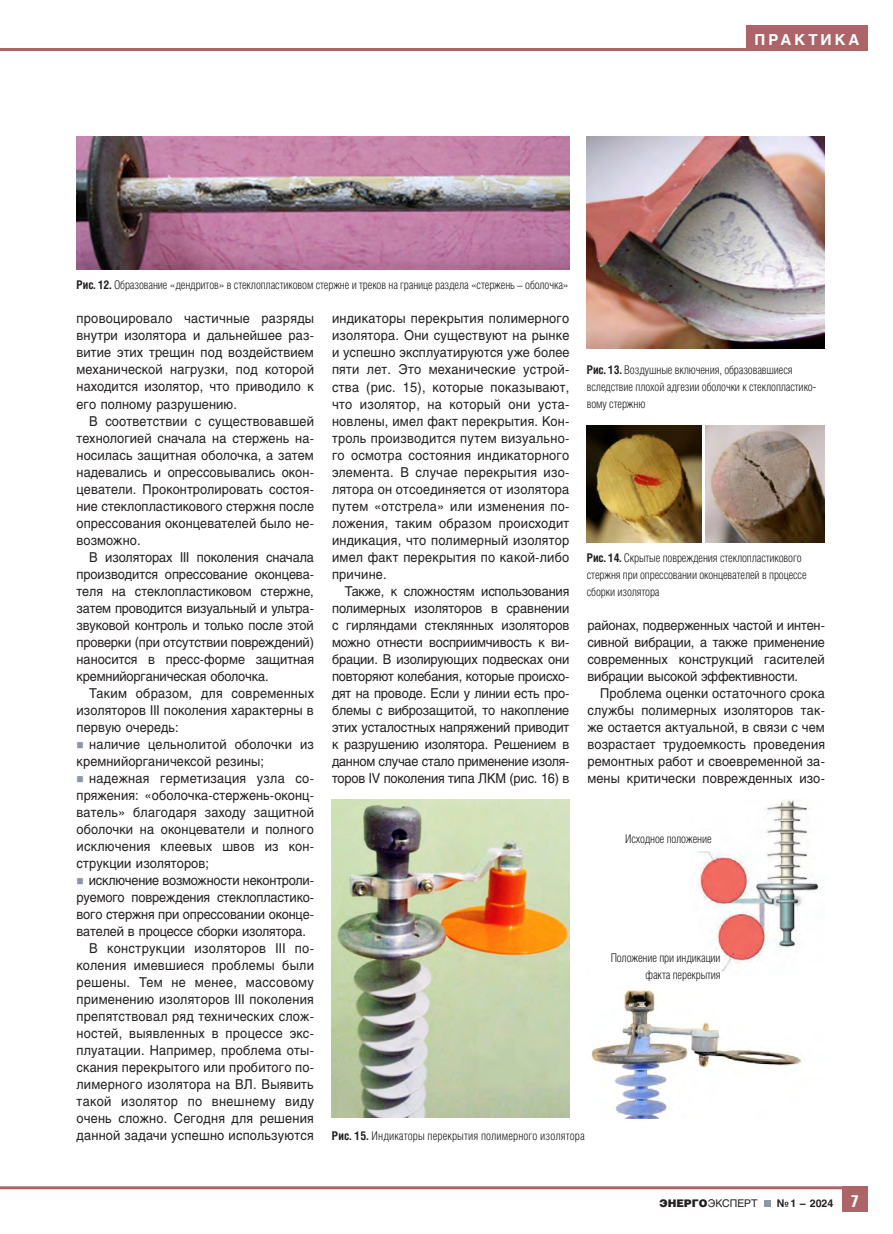
<style>
.page{position:relative;width:893px;height:1234px;background:#fff}
.page>*{position:absolute;margin:0;border:0;box-sizing:border-box;transform-origin:0 0}
.t1{font:700 15px "Helios";letter-spacing:.2em;color:#fff}
._00_TEXT{font:13.5px/17px "Helios C";letter-spacing:.01em;color:#231f20;text-align:justify;scale:.94 1}
._00_PICT{font:300 12px/17px "Helios Cond";letter-spacing:-.01em;color:#231f20}
._00_PICT-2{font:300 12px "Helios Cond";letter-spacing:.01em;color:#231f20}
.t2{font:10.5px "Helios C";color:#231f20}
.t3{font:700 10.5px "Helios C";color:#231f20}
.s1{font-family:"Helios Cond C";font-weight:700}
.s2{font-family:"Helios Black C"}
.s3{font-family:"Helios Compressed";font-weight:400;font-size:16.5px;color:#fff}
</style>
<div class="page">
<div style="left:746px;top:26px;width:121px;height:25px;background:#ac6468"></div>
<div style="left:842px;top:1185px;width:25px;height:26px;background:#ac6468"></div>
<hr style="left:0;top:48px;width:867px;height:3px;background:#ac6468">
<hr style="left:0;top:1185px;width:865px;height:3px;background:#ac6468">
<svg style="left:764px;top:1200px;width:6px;height:6px"></svg>
<img style="left:587px;top:136px;width:238px;height:213px">
<img style="left:76px;top:136px;width:493px;height:133px">
<img style="left:587px;top:425px;width:115px;height:117px">
<img style="left:705px;top:425px;width:120px;height:117px">
<img style="left:332px;top:799px;width:238px;height:318px">
<img style="left:591px;top:990px;width:211px;height:128px">
<img style="left:697px;top:799px;width:123px;height:173px">
<div style="left:625px;top:831px;width:94px;height:19px;background:#fff"></div>
<div style="left:593px;top:951px;width:128px;height:33px;background:#fff"></div>
<p class="_00_PICT" style="left:77px;top:276px;width:493px"><span class="s1">Рис. 12.</span> Образование «дендритов» в стеклопластиковом стержне и треков на границе раздела «стержень – оболочка»</p>
<p class="t1" style="left:754px;top:31px;width:107px">ПРАКТИКА</p>
<p class="_00_TEXT" style="left:77px;top:310px;width:254px">провоцировало частичные разряды внутри изолятора и дальнейшее раз&shy;витие этих трещин под воздействием механической нагрузки, под которой находится изолятор, что приводило к его полному разрушению.</p>
<p class="_00_TEXT" style="left:77px;top:412px;width:254px;text-indent:13px">В соответствии с существовавшей технологией сначала на стержень на&shy;носилась защитная оболочка, а затем надевались и опрессовывались окон&shy;цеватели. Проконтролировать состоя&shy;ние стеклопластикового стержня после опрессования оконцевателей было не&shy;возможно.</p>
<p class="_00_TEXT" style="left:77px;top:548px;width:254px;text-indent:13px">В изоляторах III поколения сначала производится опрессование оконцева&shy;теля на стеклопластиковом стержне, затем проводится визуальный и ультра&shy;звуковой контроль и только после этой проверки (при отсутствии повреждений) наносится в пресс-форме защитная кремнийорганическая оболочка.</p>
<p class="_00_TEXT" style="left:77px;top:684px;width:254px;text-indent:13px">Таким образом, для современных изоляторов III поколения характерны в первую очередь:</p>
<p class="_00_TEXT" style="left:77px;top:735px;width:254px;text-indent:13px">наличие цельнолитой оболочки из кремнийорганичексой резины;</p>
<p class="_00_TEXT" style="left:77px;top:769px;width:254px;text-indent:13px">надежная герметизация узла со&shy;пряжения: «оболочка-стержень-оконц&shy;ватель» благодаря заходу защитной оболочки на оконцеватели и полного исключения клеевых швов из кон&shy;струкции изоляторов;</p>
<p class="_00_TEXT" style="left:77px;top:871px;width:254px;text-indent:12px">исключение возможности неконтроли&shy;руемого повреждения стеклопластико&shy;вого стержня при опрессовании оконце&shy;вателей в процессе сборки изолятора.</p>
<p class="_00_TEXT" style="left:77px;top:939px;width:254px;text-indent:13px">В конструкции изоляторов III по&shy;коления имевшиеся проблемы были решены. Тем не менее, массовому применению изоляторов III поколения препятствовал ряд технических слож&shy;ностей, выявленных в процессе экс&shy;плуатации. Например, проблема оты&shy;скания перекрытого или пробитого по&shy;лимерного изолятора на ВЛ. Выявить такой изолятор по внешнему виду очень сложно. Сегодня для решения данной задачи успешно используются</p>
<p class="_00_TEXT" style="left:332px;top:310px;width:254px">индикаторы перекрытия полимерного изолятора. Они существуют на рынке и успешно эксплуатируются уже более пяти лет. Это механические устрой&shy;ства (рис. 15), которые показывают, что изолятор, на который они уста&shy;новлены, имел факт перекрытия. Кон&shy;троль производится путем визуально&shy;го осмотра состояния индикаторного элемента. В случае перекрытия изо&shy;лятора он отсоединяется от изолятора путем «отстрела» или изменения по&shy;ложения, таким образом происходит индикация, что полимерный изолятор имел факт перекрытия по какой-либо причине.</p>
<p class="_00_TEXT" style="left:332px;top:582px;width:254px;text-indent:13px">Также, к сложностям использования полимерных изоляторов в сравнении с гирляндами стеклянных изоляторов можно отнести восприимчивость к ви&shy;брации. В изолирующих подвесках они повторяют колебания, которые происхо&shy;дят на проводе. Если у линии есть про&shy;блемы с виброзащитой, то накопление этих усталостных напряжений приводит к разрушению изолятора. Решением в данном случае стало применение изоля&shy;торов IV поколения типа ЛКМ (рис. 16) в</p>
<p class="_00_PICT" style="left:587px;top:361px;width:231px"><span class="s1">Рис. 13.</span> Воздушные включения, образовавшиеся вследствие плохой адгезии оболочки к стеклопластико&shy;вому стержню</p>
<p class="_00_PICT" style="left:587px;top:548px;width:221px"><span class="s1">Рис. 14.</span> Скрытые повреждения стеклопластикового стержня при опрессовании оконцевателей в процессе сборки изолятора</p>
<p class="_00_TEXT" style="left:587px;top:616px;width:254px">районах, подверженных частой и интен&shy;сивной вибрации, а также применение современных конструкций гасителей вибрации высокой эффективности.</p>
<p class="_00_TEXT" style="left:587px;top:684px;width:254px;text-indent:13px">Проблема оценки остаточного срока службы полимерных изоляторов так&shy;же остается актуальной, в связи с чем возрастает трудоемкость проведения ремонтных работ и своевременной за&shy;мены критически поврежденных изо-</p>
<p class="_00_PICT" style="left:625px;top:829px;width:88px">Исходное положение</p>
<p class="_00_PICT" style="left:611px;top:948px;width:112px;text-align:right">Положение при индикации факта перекрытия</p>
<p class="_00_PICT-2" style="left:332px;top:1129px;width:254px"><span class="s1">Рис. 15.</span> Индикаторы перекрытия полимерного изолятора</p>
<p class="t2" style="left:659px;top:1196px;width:100px"><span class="s2">ЭНЕРГО</span>ЭКСПЕРТ</p>
<p class="t3" style="left:777px;top:1196px;width:83px">№ 1 – 2024 <span class="s3">7</span></p>
</div>
